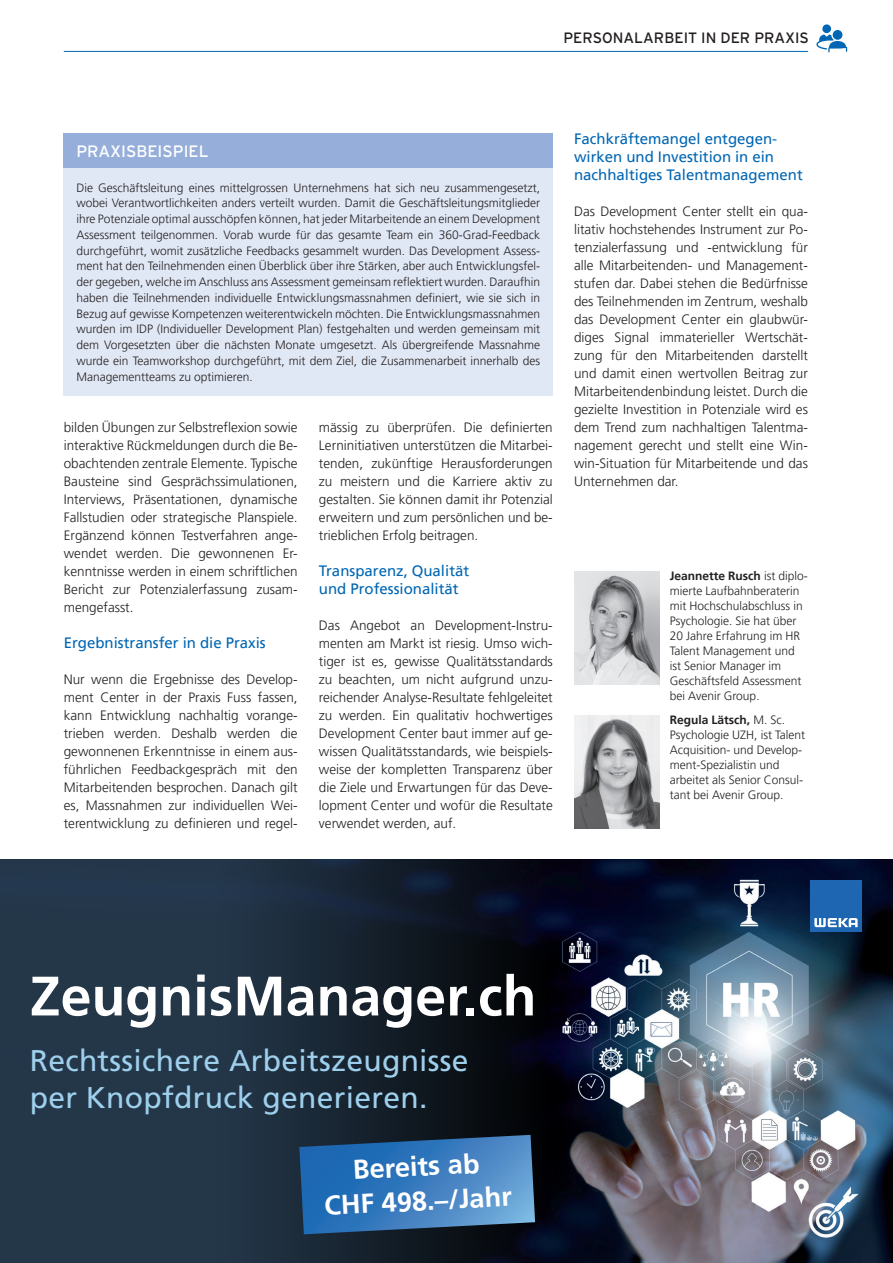
<style>
.page{position:relative;width:893px;height:1263px;background:#fff}
.page>*{position:absolute;margin:0;border:0;box-sizing:border-box;transform-origin:0 0}
.t1{font:700 55.5px "Frutiger LT";color:#fff}
.t2{font:30px/37.5px "Frutiger LT";letter-spacing:.01em;color:#9ecfec}
.t3{font:700 27.15px/34.5px "Frutiger LT";color:#fff;text-align:center}
.t4{font:16.5px "Interstate";color:#fff}
.t5{font:15px/18px "Frutiger LT Pro";color:#0166b3}
.t6{font:15px "Interstate";color:#231f20}
.t7{font:300 13.5px/18px "Frutiger LT Pro";color:#231f20;text-align:justify}
.t8{font:300 12px/15px "Frutiger LT Pro";color:#231f20}
.s1{font-weight:700}
</style>
<div class="page">
<div style="left:822px;top:24px;width:9px;height:9px;background:#0166b3;border-radius:50%"></div>
<div style="left:833px;top:30px;width:9px;height:10px;background:#0166b3;border-radius:50%"></div>
<svg style="left:816px;top:34px;width:31px;height:18px"></svg>
<hr style="left:64px;top:51px;width:744px;height:1px;background:#0166b3">
<img style="left:574px;top:572px;width:85px;height:112px">
<img style="left:574px;top:715px;width:85px;height:113px">
<img style="left:549px;top:859px;width:344px;height:404px">
<img style="left:810px;top:880px;width:51px;height:51px">
<svg style="left:0;top:859px;width:549px;height:404px;background:#1b2938"></svg>
<svg style="left:299px;top:1135px;width:236px;height:99px;background:#3570ab"></svg>
<div style="left:64px;top:167px;width:489px;height:229px;background:#e1e8f5"></div>
<div style="left:64px;top:133px;width:489px;height:34px;background:#96afda"></div>
<p class="t6" style="left:563px;top:28px;width:247px">PERSONALARBEIT IN DER PRAXIS</p>
<p class="t4" style="left:77px;top:141px;width:133px">PRAXISBEISPIEL</p>
<p class="t8" style="left:77px;top:180px;width:465px;line-height:15.8px;text-align:justify">Die Geschäftsleitung eines mittelgrossen Unternehmens hat sich neu zusammengesetzt, wobei Verantwortlichkeiten anders verteilt wurden. Damit die Geschäftsleitungsmitglieder ihre Potenziale optimal ausschöpfen können, hat jeder Mitarbeitende an einem Development Assessment teilgenommen. Vorab wurde für das gesamte Team ein 360-Grad-Feedback durchgeführt, womit zusätzliche Feedbacks gesammelt wurden. Das Development Assess&shy;ment hat den Teilnehmenden einen Überblick über ihre Stärken, aber auch Entwicklungsfel&shy;der gegeben, welche im Anschluss ans Assessment gemeinsam reflektiert wurden. Daraufhin haben die Teilnehmenden individuelle Entwicklungsmassnahmen definiert, wie sie sich in Bezug auf gewisse Kompetenzen weiterentwickeln möchten. Die Entwicklungsmassnahmen wurden im IDP (Individueller Development Plan) festgehalten und werden gemeinsam mit dem Vorgesetzten über die nächsten Monate umgesetzt. Als übergreifende Massnahme wurde ein Teamworkshop durchgeführt, mit dem Ziel, die Zusammenarbeit innerhalb des Managementteams zu optimieren.</p>
<p class="t7" style="left:64px;top:418px;width:235px">bilden Übungen zur Selbstreflexion sowie interaktive Rückmeldungen durch die Be&shy;obachtenden zentrale Elemente. Typische Bausteine sind Gesprächssimulationen, Interviews, Präsentationen, dynamische Fallstudien oder strategische Planspiele.<br>Ergänzend können Testverfahren ange&shy;wendet werden. Die gewonnenen Er&shy;kenntnisse werden in einem schriftlichen Bericht zur Potenzialerfassung zusam&shy;mengefasst.</p>
<p class="t5" style="left:64px;top:634px;width:203px">Ergebnistransfer in die Praxis</p>
<p class="t7" style="left:64px;top:670px;width:235px">Nur wenn die Ergebnisse des Develop&shy;ment Center in der Praxis Fuss fassen, kann Entwicklung nachhaltig vorange&shy;trieben werden. Deshalb werden die gewonnenen Erkenntnisse in einem aus&shy;führlichen Feedbackgespräch mit den Mitarbeitenden besprochen. Danach gilt es, Massnahmen zur individuellen Wei&shy;terentwicklung zu definieren und regel-</p>
<p class="t7" style="left:319px;top:418px;width:235px">mässig zu überprüfen. Die definierten Lerninitiativen unterstützen die Mitarbei&shy;tenden, zukünftige Herausforderungen zu meistern und die Karriere aktiv zu gestalten. Sie können damit ihr Potenzial erweitern und zum persönlichen und be&shy;trieblichen Erfolg beitragen.</p>
<p class="t5" style="left:319px;top:562px;width:152px">Transparenz, Qualität und Professionalität</p>
<p class="t7" style="left:319px;top:616px;width:235px">Das Angebot an Development-Instru&shy;menten am Markt ist riesig. Umso wich&shy;tiger ist es, gewisse Qualitätsstandards zu beachten, um nicht aufgrund unzu&shy;reichender Analyse-Resultate fehlgeleitet zu werden. Ein qualitativ hochwertiges Development Center baut immer auf ge&shy;wissen Qualitätsstandards, wie beispiels&shy;weise der kompletten Transparenz über die Ziele und Erwartungen für das Deve&shy;lopment Center und wofür die Resultate verwendet werden, auf.</p>
<p class="t5" style="left:574px;top:130px;width:230px">Fachkräftemangel entgegen&shy;wirken und Investition in ein nachhaltiges Talentmanagement</p>
<p class="t7" style="left:574px;top:202px;width:235px">Das Development Center stellt ein qua&shy;litativ hochstehendes Instrument zur Po&shy;tenzialerfassung und -entwicklung für alle Mitarbeitenden- und Management&shy;stufen dar. Dabei stehen die Bedürfnisse des Teilnehmenden im Zentrum, weshalb das Development Center ein glaubwür&shy;diges Signal immaterieller Wertschät&shy;zung für den Mitarbeitenden darstellt und damit einen wertvollen Beitrag zur Mitarbeitendenbindung leistet. Durch die gezielte Investition in Potenziale wird es dem Trend zum nachhaltigen Talentma&shy;nagement gerecht und stellt eine Win&shy;win-Situation für Mitarbeitende und das Unternehmen dar.</p>
<p class="t8" style="left:670px;top:569px;width:140px"><span class="s1">Jeannette Rusch</span> ist diplo&shy;mierte Laufbahnberaterin mit Hochschulabschluss in<br>Psychologie. Sie hat über<br>20 Jahre Erfahrung im HR<br>Talent Management und ist Senior Manager im<br>Geschäftsfeld Assessment bei Avenir Group.</p>
<p class="t8" style="left:670px;top:712px;width:137px"><span class="s1">Regula Lätsch,</span> M. Sc.<br>Psychologie UZH, ist Talent<br>Acquisition- und Develop&shy;ment-Spezialistin und arbeitet als Senior Consul&shy;tant bei Avenir Group.</p>
<h1 class="t1" style="left:30px;top:963px;width:508px">ZeugnisManager.ch</h1>
<h2 class="t2" style="left:30px;top:1042px;width:440px">Rechtssichere Arbeitszeugnisse per Knopfdruck generieren.</h2>
<h3 class="t3" style="left:322px;top:1154px;width:189px;rotate:-3deg">Bereits ab<br>CHF 498.–/Jahr</h3>
</div>
